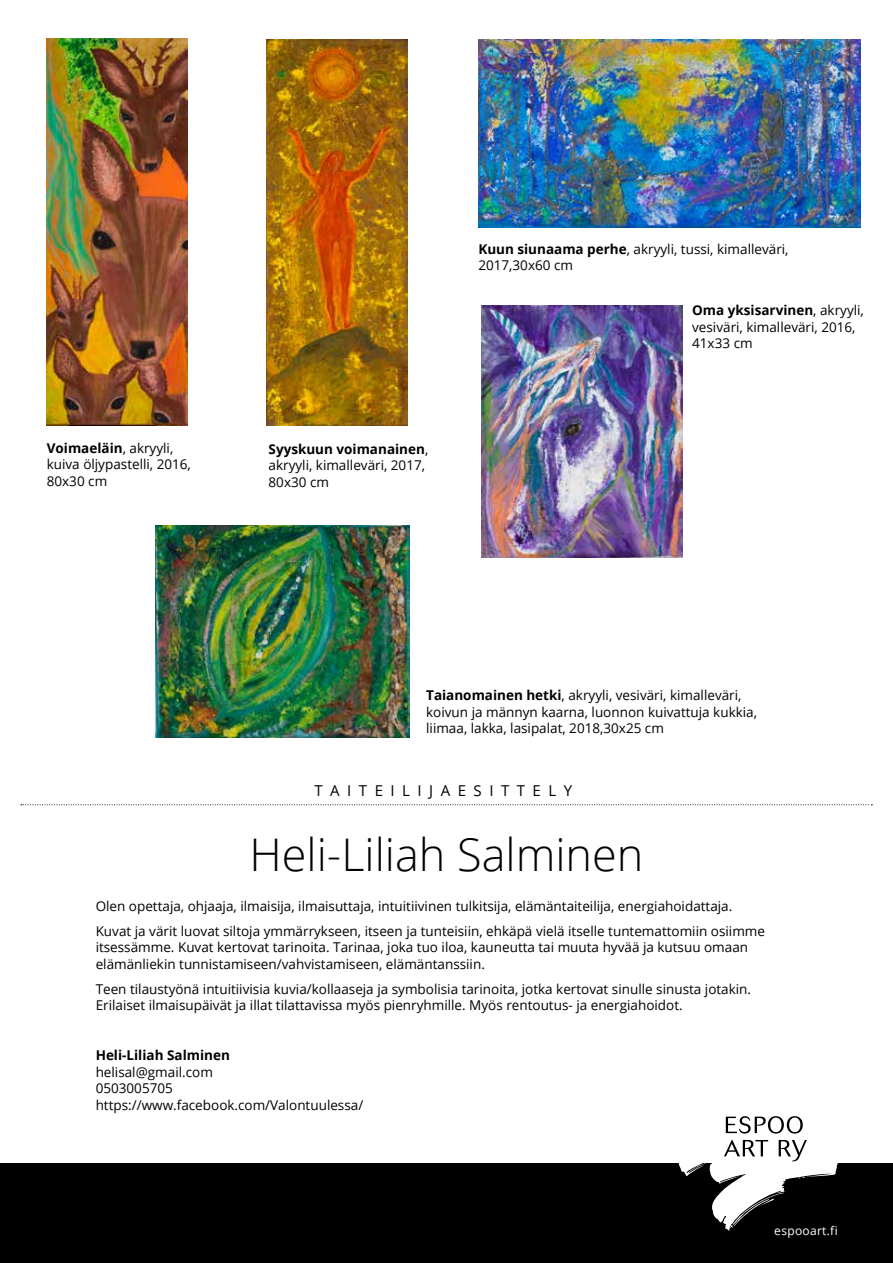
<style>
.page{position:relative;width:893px;height:1263px;background:#fff}
.page>*{position:absolute;margin:0;border:0;box-sizing:border-box;transform-origin:0 0}
.t1{font:300 45px "Open Sans";color:#000}
.t2{font:15px "Open Sans";letter-spacing:.5em;color:#000}
.t3{font:13.5px/16.5px "Open Sans";color:#000}
.t4{font:700 13.5px "Open Sans";color:#000}
.t5{font:12px "Open Sans";letter-spacing:.025em;color:#fff}
.s1{font-weight:700}
</style>
<div class="page">
<div style="left:0;top:1164px;width:892px;height:99px;background:#000"></div>
<svg style="left:678px;top:1116px;width:202px;height:115px"></svg>
<svg style="left:21px;top:804px;width:851px;height:1px"></svg>
<img style="left:47px;top:39px;width:140px;height:387px">
<img style="left:482px;top:305px;width:200px;height:252px">
<img style="left:478px;top:39px;width:382px;height:188px">
<img style="left:266px;top:39px;width:141px;height:387px">
<img style="left:156px;top:526px;width:253px;height:211px">
<p class="t3" style="left:47px;top:439px;width:146px"><span class="s1">Voimaeläin</span>, akryyli, kuiva öljypastelli, 2016,<br>80x30 cm</p>
<p class="t3" style="left:269px;top:440px;width:161px"><span class="s1">Syyskuun voimanainen</span>, akryyli, kimalleväri, 2017,<br>80x30 cm</p>
<p class="t3" style="left:478px;top:240px;width:312px"><span class="s1">Kuun siunaama perhe</span>, akryyli, tussi, kimalleväri,<br>2017,30x60 cm</p>
<p class="t3" style="left:692px;top:302px;width:173px"><span class="s1">Oma yksisarvinen</span>, akryyli, vesiväri, kimalleväri, 2016,<br>41x33 cm</p>
<p class="t3" style="left:426px;top:687px;width:332px"><span class="s1">Taianomainen hetki</span>, akryyli, vesiväri, kimalleväri, koivun ja männyn kaarna, luonnon kuivattuja kukkia, liimaa, lakka, lasipalat, 2018,30x25 cm</p>
<p class="t2" style="left:314px;top:780px;width:259px">TAITEILIJAESITTELY</p>
<h1 class="t1" style="left:250px;top:824px;width:395px">Heli-Liliah Salminen</h1>
<p class="t3" style="left:96px;top:893px;width:671px;line-height:25px">Olen opettaja, ohjaaja, ilmaisija, ilmaisuttaja, intuitiivinen tulkitsija, elämäntaiteilija, energiahoidattaja.<br>Kuvat ja värit luovat siltoja ymmärrykseen, itseen ja tunteisiin, ehkäpä vielä itselle tuntemattomiin osiimme</p>
<p class="t3" style="left:96px;top:939px;width:654px">itsessämme. Kuvat kertovat tarinoita. Tarinaa, joka tuo iloa, kauneutta tai muuta hyvää ja kutsuu omaan elämänliekin tunnistamiseen/vahvistamiseen, elämäntanssiin.</p>
<p class="t3" style="left:96px;top:980px;width:657px">Teen tilaustyönä intuitiivisia kuvia/kollaaseja ja symbolisia tarinoita, jotka kertovat sinulle sinusta jotakin.<br>Erilaiset ilmaisupäivät ja illat tilattavissa myös pienryhmille. Myös rentoutus- ja energiahoidot.</p>
<p class="t4" style="left:96px;top:1046px;width:136px">Heli-Liliah Salminen</p>
<p class="t3" style="left:96px;top:1063px;width:269px">helisal@gmail.com<br>0503005705 https://www.facebook.com/Valontuulessa/</p>
<p class="t5" style="left:774px;top:1222px;width:65px">espooart.fi</p>
</div>
